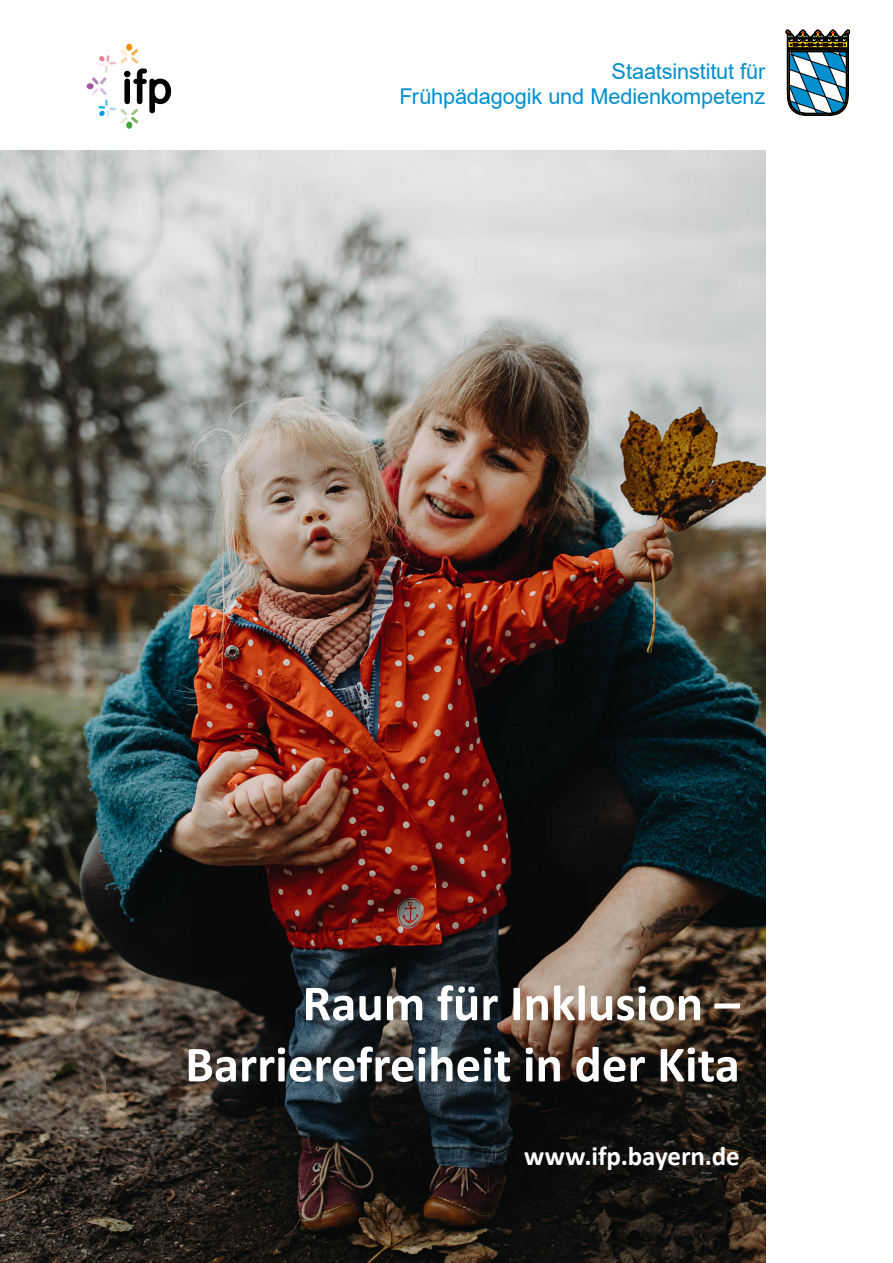
<style>
.page{position:relative;width:893px;height:1263px;background:#fff}
.page>*{position:absolute;margin:0;border:0;box-sizing:border-box;transform-origin:0 0}
.h1-Titel{font:700 51px "Calibri";color:#fff}
.p-Lauftext{font:700 27px "Calibri";letter-spacing:-.005em;color:#fff}
.p-Bildunterschrift{font:21.75px "Arial";letter-spacing:-.01em;color:#008fcf}
</style>
<div class="page">
<img style="left:0;top:151px;width:765px;height:1112px">
<svg style="left:786px;top:30px;width:64px;height:85px"></svg>
<div style="left:126px;top:122px;width:6px;height:7px;background:#3fa535;border-radius:50%"></div>
<div style="left:87px;top:83px;width:7px;height:6px;background:#9f599f;border-radius:50%"></div>
<div style="left:126px;top:44px;width:6px;height:7px;background:#f39200;border-radius:50%"></div>
<svg style="left:92px;top:49px;width:79px;height:74px"></svg>
<p class="p-Bildunterschrift" style="left:612px;top:56px;width:155px">Staatsinstitut für</p>
<p class="p-Bildunterschrift" style="left:399px;top:82px;width:367px">Frühpädagogik und Medienkompetenz</p>
<p class="h1-Titel" style="left:302px;top:967px;width:439px">Raum für Inklusion –</p>
<p class="h1-Titel" style="left:185px;top:1028px;width:556px">Barrierefreiheit in der Kita</p>
<p class="p-Lauftext" style="left:524px;top:1137px;width:217px">www.ifp.bayern.de</p>
</div>
